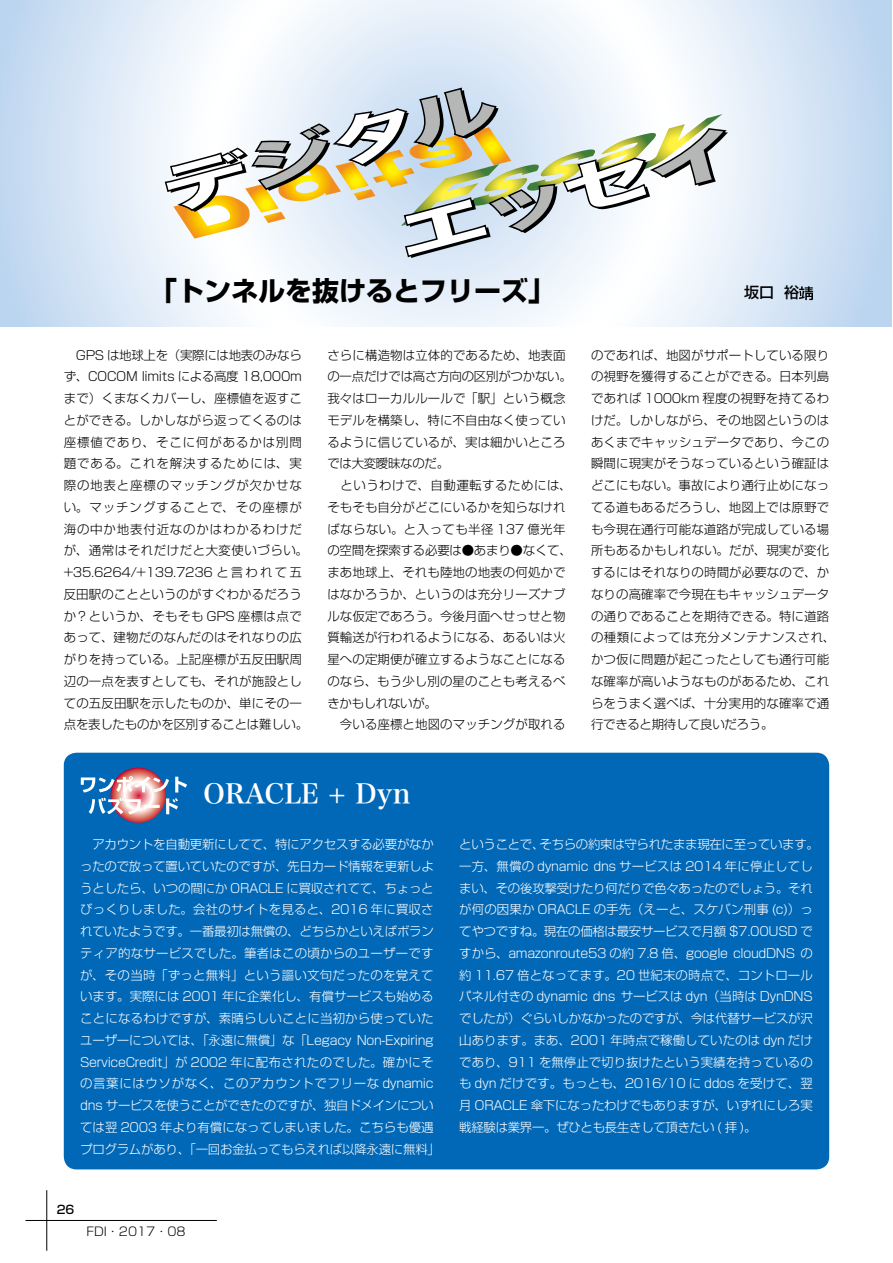
<style>
.page{position:relative;width:893px;height:1263px;background:#fff}
.page>*{position:absolute;margin:0;border:0;box-sizing:border-box;transform-origin:0 0}
.t1{font:700 27px "Shin Go Pro";color:#000}
.t2{font:27px "Hira Min Pro N W6";color:#fff}
.t3{font:500 15px "Shin Go Pro";color:#000}
.t4{font:300 12.45px/21.8px "Shin Go Pro";letter-spacing:.01em;color:#000}
.t5{font:300 12.45px/21.8px "Shin Go Pro";letter-spacing:-.02em;color:#fff}
.t6{font:300 12px "Shin Go Pro";color:#000}
.t7{font:500 11.7px "Shin Go Pro";color:#000}
</style>
<div class="page">
<hr style="left:26px;top:1220px;width:191px;height:1px;background:#000">
<hr style="left:47px;top:1190px;width:1px;height:61px;background:#000">
<svg style="left:0;top:0;width:892px;height:326px"></svg>
<svg style="left:164px;top:87px;width:564px;height:171px"></svg>
<div style="left:64px;top:753px;width:765px;height:416px;background:#0068b7;border-radius:13px"></div>
<svg style="left:799px;top:286px;width:14px;height:14px"></svg>
<svg style="left:111px;top:767px;width:55px;height:56px"></svg>
<svg style="left:81px;top:776px;width:106px;height:16px"></svg>
<svg style="left:89px;top:798px;width:89px;height:16px"></svg>
<h1 class="t1" style="left:150px;top:269px;width:406px">「トンネルを抜けるとフリーズ」</h1>
<p class="t3" style="left:744px;top:280px;width:56px">坂口 裕</p>
<p class="t4" style="left:64px;top:342px;width:246px">　GPS は地球上を（実際には地表のみならず、COCOM limits による高度 18,000mまで）くまなくカバーし、座標値を返すことができる。しかしながら返ってくるのは座標値であり、そこに何があるかは別問題である。これを解決するためには、実際の地表と座標のマッチングが欠かせない。マッチングすることで、その座標が海の中か地表付近なのかはわかるわけだが、通常はそれだけだと大変使いづらい。+35.6264/+139.7236 と言われて五反田駅のことというのがすぐわかるだろうか？というか、そもそも GPS 座標は点であって、建物だのなんだのはそれなりの広がりを持っている。上記座標が五反田駅周辺の一点を表すとしても、それが施設としての五反田駅を示したものか、単にその一点を表したものかを区別することは難しい。</p>
<p class="t4" style="left:327px;top:342px;width:246px">さらに構造物は立体的であるため、地表面の一点だけでは高さ方向の区別がつかない。我々はローカルルールで「駅」という概念モデルを構築し、特に不自由なく使っているように信じているが、実は細かいところでは大変曖昧なのだ。<br>　というわけで、自動運転するためには、そもそも自分がどこにいるかを知らなければならない。と入っても半径 137 億光年の空間を探索する必要は●あまり●なくて、まあ地球上、それも陸地の地表の何処かではなかろうか、というのは充分リーズナブルな仮定であろう。今後月面へせっせと物質輸送が行われるようになる、あるいは火星への定期便が確立するようなことになるのなら、もう少し別の星のことも考えるべきかもしれないが。<br>　今いる座標と地図のマッチングが取れる</p>
<p class="t4" style="left:591px;top:342px;width:246px">のであれば、地図がサポートしている限りの視野を獲得することができる。日本列島であれば 1000km 程度の視野を持てるわけだ。しかしながら、その地図というのはあくまでキャッシュデータであり、今この瞬間に現実がそうなっているという確証はどこにもない。事故により通行止めになってる道もあるだろうし、地図上では原野でも今現在通行可能な道路が完成している場所もあるかもしれない。だが、現実が変化するにはそれなりの時間が必要なので、かなりの高確率で今現在もキャッシュデータの通りであることを期待できる。特に道路の種類によっては充分メンテナンスされ、かつ仮に問題が起こったとしても通行可能な確率が高いようなものがあるため、これらをうまく選べば、十分実用的な確率で通行できると期待して良いだろう。</p>
<h1 class="t2" style="left:203px;top:770px;width:209px">ORACLE + Dyn</h1>
<p class="t5" style="left:80px;top:832px;width:361px">　アカウントを自動更新にしてて、特にアクセスする必要がなかったので放って置いていたのですが、先日カード情報を更新しようとしたら、いつの間にか ORACLE に買収されてて、ちょっとびっくりしました。会社のサイトを見ると、2016 年に買収されていたようです。一番最初は無償の、どちらかといえばボランティア的なサービスでした。筆者はこの頃からのユーザーですが、その当時「ずっと無料」という謳い文句だったのを覚えています。実際には 2001 年に企業化し、有償サービスも始めることになるわけですが、素晴らしいことに当初から使っていたユーザーについては、「永遠に無償」な「Legacy Non-Expiring ServiceCredit」が 2002 年に配布されたのでした。確かにその言葉にはウソがなく、このアカウントでフリーな dynamic dns サービスを使うことができたのですが、独自ドメインについては翌 2003 年より有償になってしまいました。こちらも優遇プログラムがあり、「一回お金払ってもらえれば以降永遠に無料」</p>
<p class="t5" style="left:459px;top:832px;width:361px">ということで、そちらの約束は守られたまま現在に至っています。一方、無償の dynamic dns サービスは 2014 年に停止してしまい、その後攻撃受けたり何だりで色々あったのでしょう。それが何の因果か ORACLE の手先（えーと、スケバン刑事 (c)）ってやつですね。現在の価格は最安サービスで月額 $7.00USD ですから、amazonroute53 の約 7.8 倍、google cloudDNS の約 11.67 倍となってます。20 世紀末の時点で、コントロールパネル付きの dynamic dns サービスは dyn（当時は DynDNSでしたが）ぐらいしかなかったのですが、今は代替サービスが沢山あります。まあ、2001 年時点で稼働していたのは dyn だけであり、911 を無停止で切り抜けたという実績を持っているのも dyn だけです。もっとも、2016/10 に ddos を受けて、翌月 ORACLE 傘下になったわけでもありますが、いずれにしろ実戦経験は業界一。ぜひとも長生きして頂きたい ( 拝 )。</p>
<p class="t7" style="left:57px;top:1200px;width:19px">26</p>
<p class="t6" style="left:87px;top:1221px;width:101px">FDI・2017・08</p>
</div>
